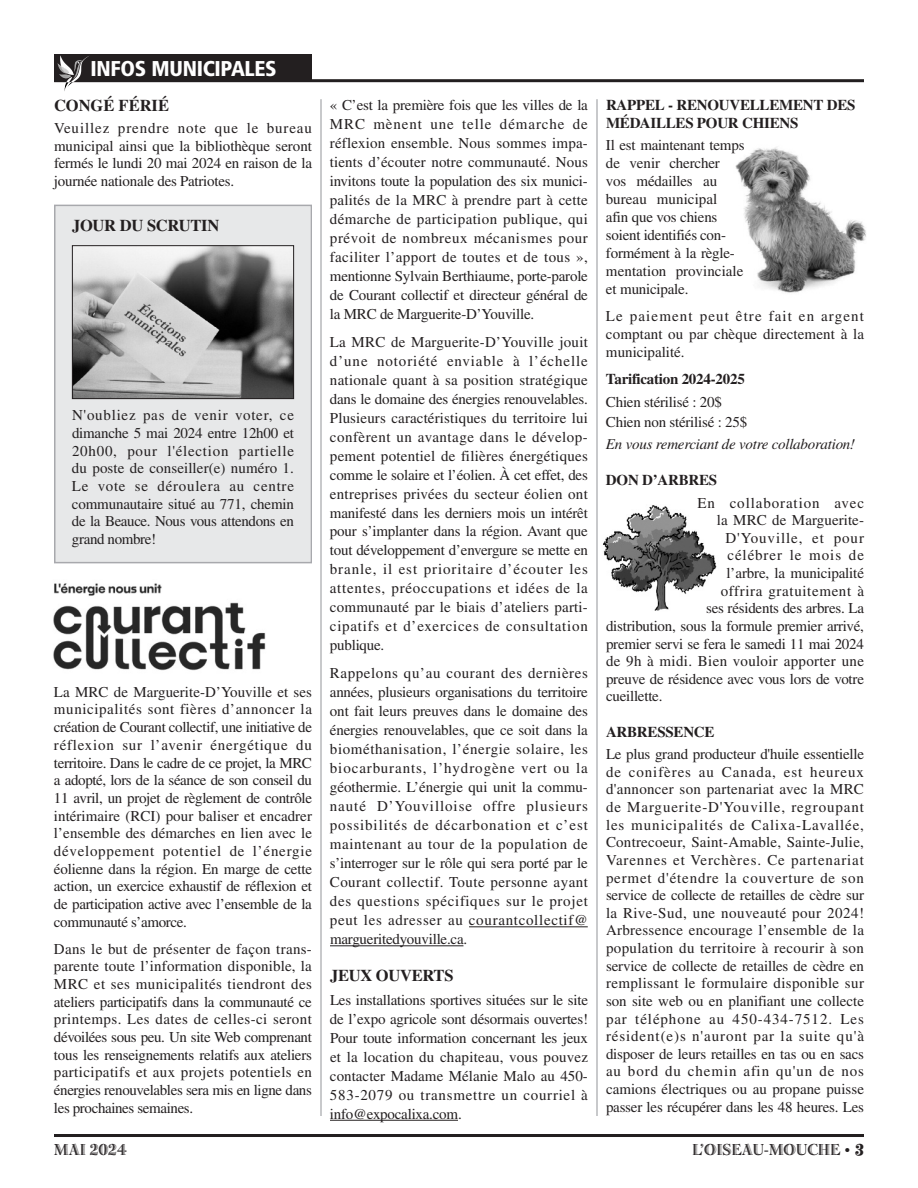
<style>
.page{position:relative;width:918px;height:1188px;background:#fff}
.page>*{position:absolute;margin:0;border:0;box-sizing:border-box;transform-origin:0 0}
.t1{font:900 condensed 21.45px "Frutiger";letter-spacing:-.015em;color:#fff}
.t2{font:700 16.5px "Times";letter-spacing:-.015em;color:#231f20}
.t3{font:16.5px "Bertie Plain";color:#231f20}
.t4{font:15px/19px "Times";letter-spacing:-.015em;color:#231f20;text-align:justify}
.t5{font:700 15px/18px "Times";letter-spacing:-.015em;color:#231f20}
.t6{font:15px "Times";letter-spacing:.06em;color:#231f20}
.t7{font:italic 15px "Times";letter-spacing:-.015em;color:#231f20}
.t8{font:15px "Times";letter-spacing:.02em;color:#231f20}
.t9{font:15px "Times";letter-spacing:.04em;color:#231f20}
.t10{font:15px "Times";letter-spacing:.005em;color:#231f20}
.s1{font-family:"Times";font-size:15px}
.s2{font-family:"Spumoni LP";font-size:21px}
</style>
<div class="page">
<div style="left:56px;top:206px;width:254px;height:356px;background:#e7e8e9"></div>
<div style="left:54px;top:205px;width:258px;height:358px;border:2px solid #a8a9ad"></div>
<hr style="left:54px;top:1134px;width:810px;height:3px;background:#231f20">
<div style="left:54px;top:54px;width:258px;height:28px;background:#231f20"></div>
<hr style="left:54px;top:79px;width:810px;height:3px;background:#231f20">
<img style="left:67px;top:56px;width:22px;height:27px">
<svg style="left:65px;top:82px;width:8px;height:7px"></svg>
<hr style="left:469px;top:926px;width:119px;height:1px;background:#231f20">
<hr style="left:330px;top:945px;width:133px;height:1px;background:#231f20">
<hr style="left:330px;top:1120px;width:128px;height:1px;background:#231f20">
<hr style="left:321px;top:99px;width:1px;height:1017px;background:#939598">
<img style="left:735px;top:147px;width:131px;height:146px">
<img style="left:74px;top:247px;width:218px;height:150px">
<div style="left:72px;top:245px;width:222px;height:154px;border:1px solid #231f20"></div>
<img style="left:53px;top:583px;width:213px;height:88px">
<img style="left:603px;top:505px;width:114px;height:106px">
<hr style="left:597px;top:99px;width:1px;height:1017px;background:#939598">
<h1 class="t1" style="left:90px;top:60px;width:188px">INFOS MUNICIPALES</h1>
<p class="t2" style="left:54px;top:100px;width:117px">CONGÉ FÉRIÉ</p>
<p class="t4" style="left:54px;top:121px;width:260px;line-height:17.7px">Veuillez prendre note que le bureau municipal ainsi que la bibliothèque seront fermés le lundi 20 mai 2024 en raison de la journée nationale des Patriotes.</p>
<p class="t2" style="left:72px;top:220px;width:149px">JOUR DU SCRUTIN</p>
<p class="t4" style="left:72px;top:408px;width:224px;line-height:17.7px">N'oubliez pas de venir voter, ce dimanche 5 mai 2024 entre 12h00 et 20h00, pour l'élection partielle du poste de conseiller(e) numéro 1.<br>Le vote se déroulera au centre communautaire situé au 771, chemin de la Beauce. Nous vous attendons en grand nombre!</p>
<p class="t4" style="left:54px;top:684px;width:260px;line-height:17.7px">La MRC de Marguerite-D’Youville et ses municipalités sont fières d’annoncer la création de Courant collectif, une initiative de réflexion sur l’avenir énergétique du territoire. Dans le cadre de ce projet, la MRC a adopté, lors de la séance de son conseil du 11 avril, un projet de règlement de contrôle intérimaire (RCI) pour baliser et encadrer l’ensemble des démarches en lien avec le développement potentiel de l’énergie éolienne dans la région. En marge de cette action, un exercice exhaustif de réflexion et de participation active avec l’ensemble de la communauté s’amorce.</p>
<p class="t4" style="left:54px;top:941px;width:260px;line-height:17.7px">Dans le but de présenter de façon trans&shy;parente toute l’information disponible, la MRC et ses municipalités tiendront des ateliers participatifs dans la communauté ce printemps. Les dates de celles-ci seront dévoilées sous peu. Un site Web comprenant tous les renseignements relatifs aux ateliers participatifs et aux projets potentiels en énergies renouvelables sera mis en ligne dans les prochaines semaines.</p>
<p class="t4" style="left:330px;top:97px;width:260px">« C’est la première fois que les villes de la MRC mènent une telle démarche de réflexion ensemble. Nous sommes impa&shy;tients d’écouter notre communauté. Nous invitons toute la population des six munici&shy;palités de la MRC à prendre part à cette démarche de participation publique, qui prévoit de nombreux mécanismes pour faciliter l’apport de toutes et de tous », mentionne Sylvain Berthiaume, porte-parole de Courant collectif et directeur général de la MRC de Marguerite-D’Youville.</p>
<p class="t4" style="left:330px;top:334px;width:260px">La MRC de Marguerite-D’Youville jouit d’une notoriété enviable à l’échelle nationale quant à sa position stratégique dans le domaine des énergies renouvelables.<br>Plusieurs caractéristiques du territoire lui confèrent un avantage dans le dévelop&shy;pement potentiel de filières énergétiques comme le solaire et l’éolien. À cet effet, des entreprises privées du secteur éolien ont manifesté dans les derniers mois un intérêt pour s’implanter dans la région. Avant que tout développement d’envergure se mette en branle, il est prioritaire d’écouter les attentes, préoccupations et idées de la communauté par le biais d’ateliers parti&shy;cipatifs et d’exercices de consultation publique.</p>
<p class="t4" style="left:330px;top:665px;width:260px">Rappelons qu’au courant des dernières années, plusieurs organisations du territoire ont fait leurs preuves dans le domaine des énergies renouvelables, que ce soit dans la biométhanisation, l’énergie solaire, les biocarburants, l’hydrogène vert ou la géothermie. L’énergie qui unit la commu&shy;nauté D’Youvilloise offre plusieurs possibilités de décarbonation et c’est maintenant au tour de la population de s’interroger sur le rôle qui sera porté par le Courant collectif. Toute personne ayant des questions spécifiques sur le projet peut les adresser au courantcollectif@ margueritedyouville.ca.</p>
<p class="t2" style="left:330px;top:970px;width:125px">JEUX OUVERTS</p>
<p class="t4" style="left:330px;top:992px;width:260px">Les installations sportives situées sur le site de l’expo agricole sont désormais ouvertes!<br>Pour toute information concernant les jeux et la location du chapiteau, vous pouvez contacter Madame Mélanie Malo au 450- 583-2079 ou transmettre un courriel à info@expocalixa.com.</p>
<p class="t5" style="left:606px;top:97px;width:251px">RAPPEL - RENOUVELLEMENT DES<br>MÉDAILLES POUR CHIENS</p>
<p class="t4" style="left:606px;top:138px;width:140px;line-height:18px;text-align:left">Il est maintenant temps de venir chercher<br>vos médailles au bureau municipal<br>afin que vos chiens soient identifiés con&shy;formément à la règle&shy;mentation provinciale et municipale.</p>
<p class="t4" style="left:606px;top:309px;width:260px;line-height:18px">Le paiement peut être fait en argent comptant ou par chèque directement à la municipalité.</p>
<p class="t5" style="left:606px;top:372px;width:140px">Tarification 2024-2025</p>
<p class="t4" style="left:606px;top:393px;width:143px;line-height:20.2px">Chien stérilisé : 20$<br>Chien non stérilisé : 25$</p>
<p class="t7" style="left:606px;top:439px;width:251px">En vous remerciant de votre collaboration!</p>
<p class="t5" style="left:606px;top:473px;width:113px">DON D’ARBRES</p>
<p class="t6" style="left:698px;top:497px;width:168px">En collaboration avec</p>
<p class="t10" style="left:717px;top:515px;width:149px">la MRC de Marguerite-</p>
<p class="t6" style="left:725px;top:533px;width:140px">D'Youville, et pour</p>
<p class="t6" style="left:728px;top:550px;width:138px">célébrer le mois de</p>
<p class="t4" style="left:727px;top:565px;width:139px">l’arbre, la municipalité</p>
<p class="t9" style="left:721px;top:585px;width:145px">offrira gratuitement à</p>
<p class="t4" style="left:706px;top:600px;width:159px">ses résidents des arbres. La</p>
<p class="t4" style="left:606px;top:618px;width:259px">distribution, sous la formule premier arrivé,</p>
<p class="t4" style="left:606px;top:636px;width:260px">premier servi se fera le samedi 11 mai 2024</p>
<p class="t8" style="left:606px;top:656px;width:260px">de 9h à midi. Bien vouloir apporter une</p>
<p class="t4" style="left:606px;top:671px;width:260px">preuve de résidence avec vous lors de votre</p>
<p class="t4" style="left:606px;top:688px;width:58px">cueillette.</p>
<p class="t5" style="left:606px;top:725px;width:110px">ARBRESSENCE</p>
<p class="t4" style="left:606px;top:747px;width:260px;line-height:17.5px">Le plus grand producteur d'huile essentielle de conifères au Canada, est heureux d'annoncer son partenariat avec la MRC de Marguerite-D'Youville, regroupant les municipalités de Calixa-Lavallée, Contrecoeur, Saint-Amable, Sainte-Julie, Varennes et Verchères. Ce partenariat permet d'étendre la couverture de son service de collecte de retailles de cèdre sur la Rive-Sud, une nouveauté pour 2024!<br>Arbressence encourage l’ensemble de la population du territoire à recourir à son service de collecte de retailles de cèdre en remplissant le formulaire disponible sur son site web ou en planifiant une collecte par téléphone au 450-434-7512. Les résident(e)s n'auront par la suite qu'à disposer de leurs retailles en tas ou en sacs au bord du chemin afin qu'un de nos camions électriques ou au propane puisse passer les récupérer dans les 48 heures. Les</p>
<p class="t3" style="left:54px;top:1144px;width:74px">MAI 2024</p>
<p class="t3" style="left:693px;top:1144px;width:173px">L’OISEAU-MOUCHE <span class="s1">•</span> <span class="s2">3</span></p>
</div>
